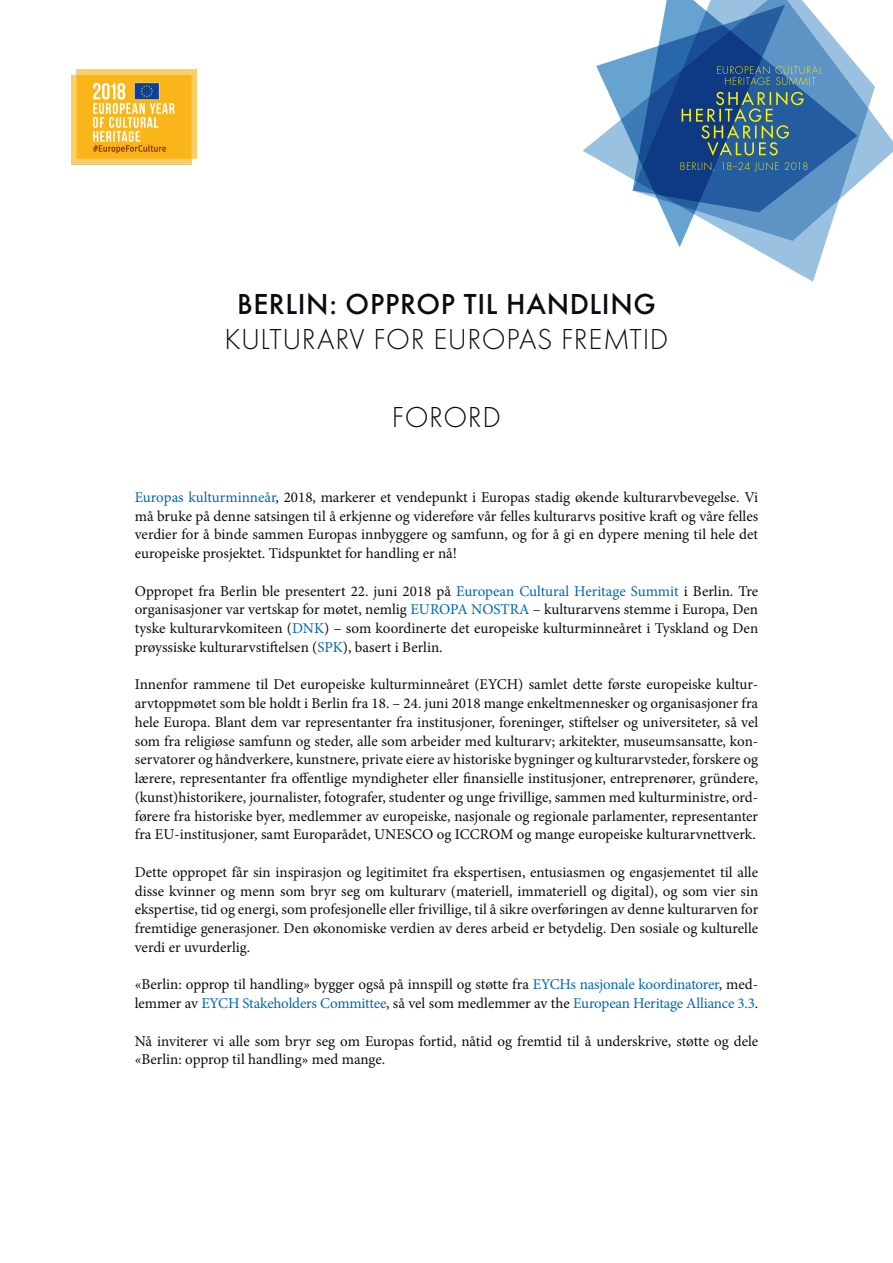
<style>
.page{position:relative;width:893px;height:1263px;background:#fff}
.page>*{position:absolute;margin:0;border:0;box-sizing:border-box;transform-origin:0 0}
.t1{font:300 30px "Futura";letter-spacing:.02em;color:#080c12}
.t2{font:500 30px "Futura";letter-spacing:.02em;color:#080c12}
.t3{font:15px/18.8px "Minion Pro";letter-spacing:-.005em;color:#080c12;text-align:justify}
.s1{color:#0166b3}
</style>
<div class="page">
<svg style="left:583px;top:140px;width:243px;height:142px"></svg>
<svg style="left:665px;top:0;width:228px;height:241px"></svg>
<svg style="left:596px;top:5px;width:189px;height:242px"></svg>
<svg style="left:681px;top:162px;width:126px;height:10px"></svg>
<svg style="left:717px;top:66px;width:105px;height:19px;background:#48748f"></svg>
<svg style="left:682px;top:91px;width:121px;height:65px;background:#3d667c"></svg>
<img style="left:71px;top:69px;width:125px;height:95px">
<h1 class="t2" style="left:237px;top:282px;width:420px">BERLIN: OPPROP TIL HANDLING</h1>
<h1 class="t1" style="left:224px;top:320px;width:445px">KULTURARV FOR EUROPAS FREMTID</h1>
<h1 class="t1" style="left:392px;top:398px;width:111px">FORORD</h1>
<p class="t3" style="left:135px;top:488px;width:625px"><span class="s1">Europas kulturminneår</span>, 2018, markerer et vendepunkt i Europas stadig økende kulturarvbevegelse. Vi må bruke på denne satsingen til å erkjenne og videreføre vår felles kulturarvs positive kraft og våre felles verdier for å binde sammen Europas innbyggere og samfunn, og for å gi en dypere mening til hele det europeiske prosjektet. Tidspunktet for handling er nå!</p>
<p class="t3" style="left:135px;top:581px;width:625px">Oppropet fra Berlin ble presentert 22. juni 2018 på <span class="s1">European Cultural Heritage Summit</span> i Berlin. Tre organisasjoner var vertskap for møtet, nemlig <span class="s1">EUROPA NOSTRA</span> – kulturarvens stemme i Europa, Den tyske kulturarvkomiteen (<span class="s1">DNK</span>) – som koordinerte det europeiske kulturminneåret i Tyskland og Den prøyssiske kulturarvstiftelsen (<span class="s1">SPK</span>), basert i Berlin.</p>
<p class="t3" style="left:135px;top:675px;width:625px">Innenfor rammene til Det europeiske kulturminneåret (EYCH) samlet dette første europeiske kultur&shy;arvtoppmøtet som ble holdt i Berlin fra 18. – 24. juni 2018 mange enkeltmennesker og organisasjoner fra hele Europa. Blant dem var representanter fra institusjoner, foreninger, stiftelser og universiteter, så vel som fra religiøse samfunn og steder, alle som arbeider med kulturarv; arkitekter, museumsansatte, kon&shy;servatorer og håndverkere, kunstnere, private eiere av historiske bygninger og kulturarvsteder, forskere og lærere, representanter fra offentlige myndigheter eller finansielle institusjoner, entreprenører, gründere, (kunst)historikere, journalister, fotografer, studenter og unge frivillige, sammen med kulturministre, ord&shy;førere fra historiske byer, medlemmer av europeiske, nasjonale og regionale parlamenter, representanter fra EU-institusjoner, samt Europarådet, UNESCO og ICCROM og mange europeiske kulturarvnettverk.</p>
<p class="t3" style="left:135px;top:863px;width:625px">Dette oppropet får sin inspirasjon og legitimitet fra ekspertisen, entusiasmen og engasjementet til alle disse kvinner og menn som bryr seg om kulturarv (materiell, immateriell og digital), og som vier sin ekspertise, tid og energi, som profesjonelle eller frivillige, til å sikre overføringen av denne kulturarven for fremtidige generasjoner. Den økonomiske verdien av deres arbeid er betydelig. Den sosiale og kulturelle verdi er uvurderlig.</p>
<p class="t3" style="left:135px;top:975px;width:625px">«Berlin: opprop til handling» bygger også på innspill og støtte fra <span class="s1">EYCHs nasjonale koordinatorer</span>, med&shy;lemmer av <span class="s1">EYCH Stakeholders Committee</span>, så vel som medlemmer av the <span class="s1">European Heritage Alliance 3.3</span>.</p>
<p class="t3" style="left:135px;top:1031px;width:625px">Nå inviterer vi alle som bryr seg om Europas fortid, nåtid og fremtid til å underskrive, støtte og dele «Berlin: opprop til handling» med mange.</p>
</div>
